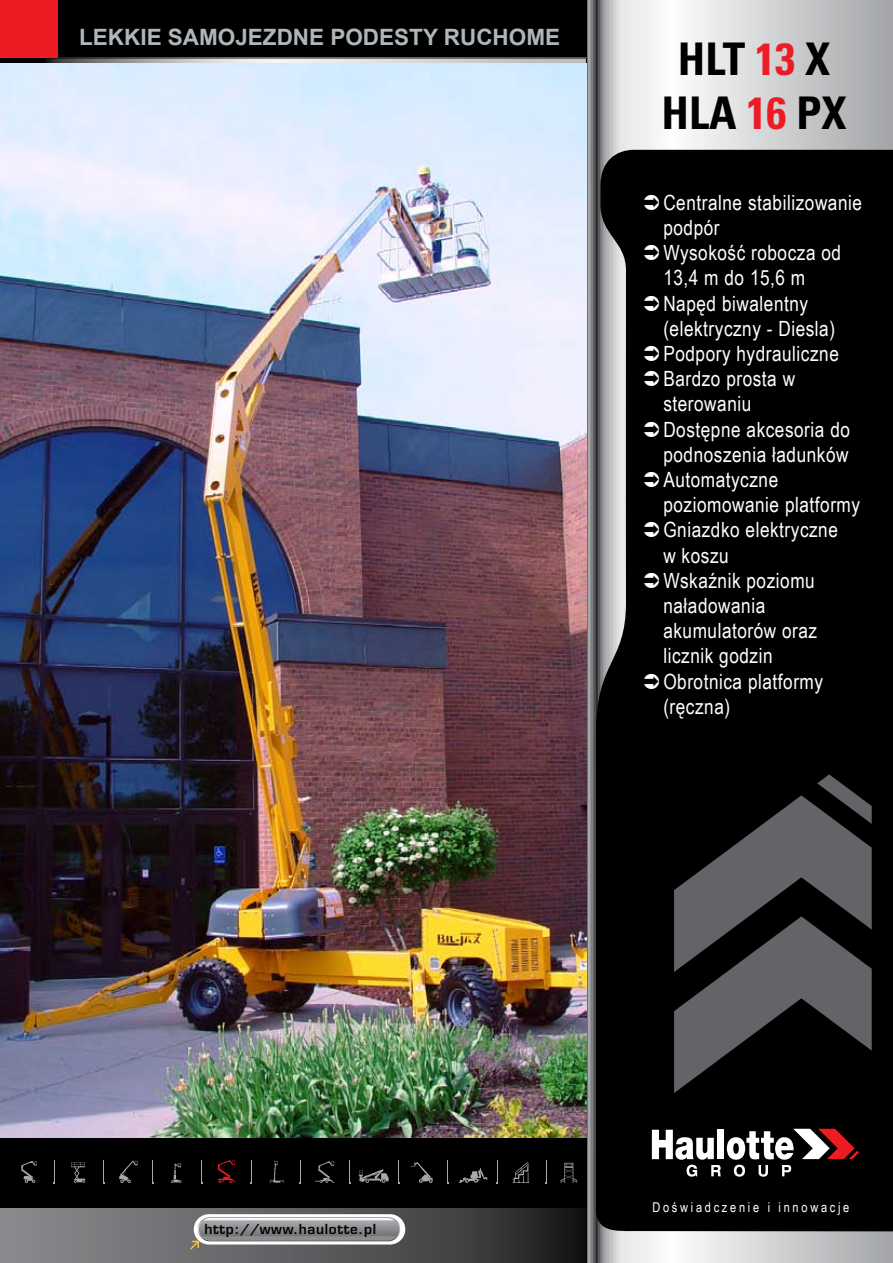
<style>
.page{position:relative;width:893px;height:1263px;background:#000}
.page>*{position:absolute;margin:0;border:0;box-sizing:border-box;transform-origin:0 0}
.t1{font:700 condensed 45px/54px "Univers";color:#000;text-align:center}
.t2{font:700 22.5px "Arial";color:#afb6ba}
.t3{font:21px/25.2px "Arial Narrow";letter-spacing:.025em;color:#fff}
.t4{font:13.5px "Arial Narrow";letter-spacing:.2em;color:#fff}
.t5{font:600 13.5px "Eurostile";letter-spacing:.05em;color:#000}
.s1{color:#ed1c24}
</style>
<div class="page">
<svg style="left:0;top:1208px;width:586px;height:55px;background:#59595b"></svg>
<div style="left:194px;top:1214px;width:211px;height:30px;background:#fff;border-radius:15px"></div>
<div style="left:198px;top:1217px;width:202px;height:24px;background:#a3a5a8;border-radius:12px"></div>
<svg style="left:190px;top:1218px;width:209px;height:31px"></svg>
<svg style="left:587px;top:0;width:306px;height:1263px"></svg>
<svg style="left:0;top:58px;width:587px;height:6px;background:#a9aeb2"></svg>
<div style="left:0;top:0;width:58px;height:58px;background:#ed1c24"></div>
<div style="left:717px;top:1130px;width:7px;height:29px;background:#fff"></div>
<svg style="left:652px;top:1130px;width:69px;height:47px"></svg>
<svg style="left:727px;top:1129px;width:132px;height:48px"></svg>
<svg style="left:459px;top:1167px;width:28px;height:16px"></svg>
<svg style="left:359px;top:1169px;width:30px;height:14px"></svg>
<svg style="left:315px;top:1161px;width:19px;height:22px"></svg>
<svg style="left:119px;top:1160px;width:19px;height:23px"></svg>
<svg style="left:71px;top:1162px;width:14px;height:21px"></svg>
<svg style="left:21px;top:1161px;width:16px;height:22px"></svg>
<svg style="left:410px;top:1162px;width:23px;height:21px"></svg>
<svg style="left:269px;top:1161px;width:15px;height:22px"></svg>
<svg style="left:171px;top:1163px;width:11px;height:20px"></svg>
<svg style="left:54px;top:1160px;width:1px;height:24px"></svg>
<svg style="left:152px;top:1160px;width:2px;height:24px"></svg>
<svg style="left:103px;top:1160px;width:1px;height:24px"></svg>
<svg style="left:560px;top:1163px;width:17px;height:20px"></svg>
<svg style="left:513px;top:1162px;width:16px;height:21px"></svg>
<svg style="left:218px;top:1160px;width:17px;height:23px"></svg>
<svg style="left:201px;top:1160px;width:2px;height:24px"></svg>
<svg style="left:300px;top:1160px;width:1px;height:24px"></svg>
<svg style="left:250px;top:1160px;width:2px;height:24px"></svg>
<svg style="left:349px;top:1160px;width:1px;height:24px"></svg>
<svg style="left:398px;top:1160px;width:2px;height:24px"></svg>
<svg style="left:447px;top:1160px;width:2px;height:24px"></svg>
<svg style="left:496px;top:1160px;width:2px;height:24px"></svg>
<svg style="left:546px;top:1160px;width:1px;height:24px"></svg>
<img style="left:0;top:64px;width:586px;height:1073px">
<svg style="left:674px;top:774px;width:198px;height:319px"></svg>
<svg style="left:644px;top:194px;width:15px;height:16px"></svg>
<svg style="left:644px;top:245px;width:15px;height:15px"></svg>
<svg style="left:644px;top:295px;width:15px;height:15px"></svg>
<svg style="left:644px;top:345px;width:15px;height:16px"></svg>
<svg style="left:644px;top:371px;width:15px;height:15px"></svg>
<svg style="left:644px;top:421px;width:15px;height:15px"></svg>
<svg style="left:644px;top:471px;width:15px;height:16px"></svg>
<svg style="left:644px;top:522px;width:15px;height:15px"></svg>
<svg style="left:644px;top:572px;width:15px;height:16px"></svg>
<svg style="left:644px;top:673px;width:15px;height:15px"></svg>
<p class="t2" style="left:79px;top:22px;width:482px">LEKKIE SAMOJEZDNE PODESTY RUCHOME</p>
<h1 class="t1" style="left:662px;top:32px;width:186px">HLT <span class="s1">13</span> X<br>HLA <span class="s1">16</span> PX</h1>
<p class="t3" style="left:663px;top:189px;width:200px">Centralne stabilizowanie podpór<br>Wysokość robocza od<br>13,4 m do 15,6 m<br>Napęd biwalentny (elektryczny - Diesla)<br>Podpory hydrauliczne<br>Bardzo prosta w sterowaniu<br>Dostępne akcesoria do podnoszenia ładunków<br>Automatyczne poziomowanie platformy<br>Gniazdko elektryczne<br>w koszu<br>Wskaźnik poziomu naładowania akumulatorów oraz licznik godzin<br>Obrotnica platformy (ręczna)</p>
<p class="t5" style="left:204px;top:1220px;width:173px">http://www.haulotte.pl</p>
<p class="t4" style="left:652px;top:1197px;width:199px">Doświadczenie i innowacje</p>
</div>
